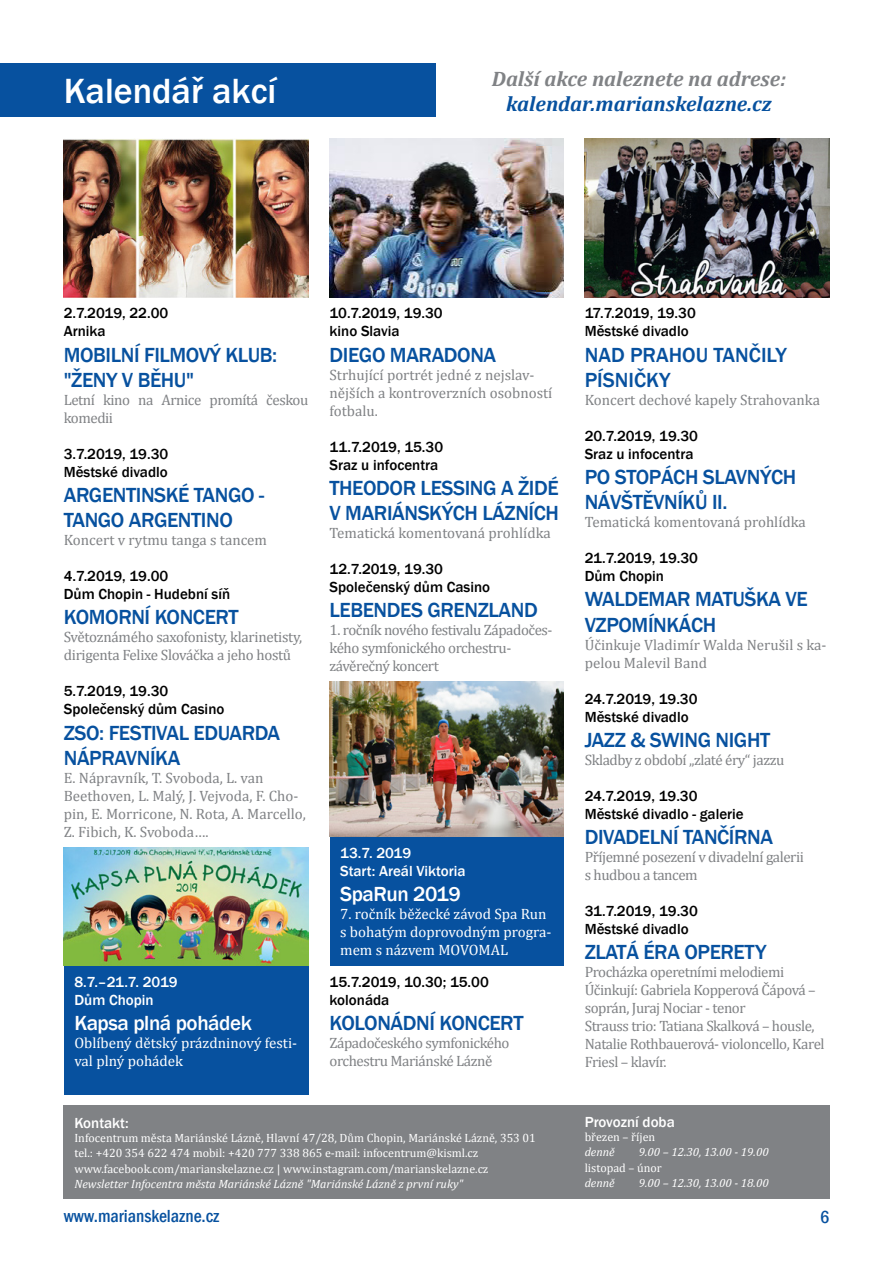
<style>
.page{position:relative;width:893px;height:1263px;background:#fff}
.page>*{position:absolute;margin:0;border:0;box-sizing:border-box;transform-origin:0 0}
.t1{font:500 36px "Franklin Gothic";color:#fff}
.t2{font:500 21px/25.2px "Franklin Gothic";letter-spacing:-.02em;color:#07519f}
.t3{font:italic 700 21px "Cambria";color:#808285}
.t4{font:italic 700 21px "Cambria";color:#07519f}
.t5{font:500 21px "Franklin Gothic";letter-spacing:-.02em;color:#fff}
.t6{font:500 21px/25.2px "Franklin Gothic";color:#07519f}
.t7{font:500 condensed 18px "Franklin Gothic";color:#07519f}
.t8{font:15px/18px "Cambria";letter-spacing:-.03em;color:#808285}
.t9{font:500 15px/18px "Franklin Gothic";color:#000}
.t10{font:15px/18px "Cambria";color:#808285}
.t11{font:15px/18px "Cambria";color:#fff}
.t12{font:500 15px/18px "Franklin Gothic";color:#fff}
.t13{font:12px/14.4px "Cambria";color:#fff}
.t14{font:italic 12px "Cambria";color:#fff}
</style>
<div class="page">
<div style="left:0;top:64px;width:436px;height:53px;background:#07519f"></div>
<div style="left:574px;top:1106px;width:255px;height:93px;background:#808285"></div>
<div style="left:64px;top:1106px;width:510px;height:93px;background:#808285"></div>
<img style="left:64px;top:139px;width:244px;height:158px">
<img style="left:330px;top:138px;width:233px;height:159px">
<img style="left:585px;top:138px;width:244px;height:159px">
<div style="left:330px;top:836px;width:233px;height:129px;background:#07519f"></div>
<img style="left:330px;top:682px;width:233px;height:154px">
<div style="left:64px;top:965px;width:244px;height:129px;background:#07519f"></div>
<img style="left:64px;top:847px;width:244px;height:118px">
<h1 class="t1" style="left:64px;top:69px;width:214px">Kalendář akcí</h1>
<h2 class="t3" style="left:492px;top:64px;width:296px">Další akce naleznete na adrese:</h2>
<h2 class="t4" style="left:506px;top:89px;width:267px">kalendar.marianskelazne.cz</h2>
<p class="t9" style="left:64px;top:305px;width:106px">2.7.2019, 22.00<br>Arnika</p>
<h2 class="t2" style="left:64px;top:342px;width:215px">MOBILNÍ FILMOVÝ KLUB: "ŽENY V BĚHU"</h2>
<p class="t8" style="left:64px;top:391px;width:246px">Letní kino na Arnice promítá českou komedii</p>
<p class="t9" style="left:64px;top:445px;width:106px">3.7.2019, 19.30<br>Městské divadlo</p>
<h2 class="t2" style="left:64px;top:483px;width:202px">ARGENTINSKÉ TANGO -<br>TANGO ARGENTINO</h2>
<p class="t10" style="left:64px;top:531px;width:205px">Koncert v rytmu tanga s tancem</p>
<p class="t9" style="left:64px;top:567px;width:168px">4.7.2019, 19.00<br>Dům Chopin - Hudební síň</p>
<h2 class="t2" style="left:64px;top:605px;width:176px">KOMORNÍ KONCERT</h2>
<p class="t8" style="left:64px;top:628px;width:240px">Světoznámého saxofonisty, klarinetisty, dirigenta Felixe Slováčka a jeho hostů</p>
<p class="t9" style="left:64px;top:683px;width:162px">5.7.2019, 19.30<br>Společenský dům Casino</p>
<h2 class="t2" style="left:64px;top:720px;width:218px">ZSO: FESTIVAL EDUARDA<br>NÁPRAVNÍKA</h2>
<p class="t10" style="left:64px;top:769px;width:244px">E. Nápravník, T. Svoboda, L. van Beethoven, L. Malý, J. Vejvoda, F. Cho&shy;pin, E. Morricone, N. Rota, A. Marcello, Z. Fibich, K. Svoboda….</p>
<p class="t12" style="left:74px;top:973px;width:105px">8.7.–21.7. 2019<br>Dům Chopin</p>
<h2 class="t5" style="left:74px;top:1010px;width:179px">Kapsa plná pohádek</h2>
<p class="t11" style="left:74px;top:1034px;width:224px">Oblíbený dětský prázdninový festi&shy;val plný pohádek</p>
<p class="t9" style="left:330px;top:305px;width:115px">10.7.2019, 19.30 kino Slavia</p>
<h2 class="t2" style="left:330px;top:342px;width:168px">DIEGO MARADONA</h2>
<p class="t10" style="left:330px;top:365px;width:224px">Strhující portrét jedné z nejslav&shy;nějších a kontroverzních osobností fotbalu.</p>
<p class="t9" style="left:330px;top:438px;width:115px">11.7.2019, 15.30<br>Sraz u infocentra</p>
<h2 class="t2" style="left:330px;top:475px;width:231px">THEODOR LESSING A ŽIDÉ<br>V MARIÁNSKÝCH LÁZNÍCH</h2>
<p class="t10" style="left:330px;top:524px;width:223px">Tematická komentovaná prohlídka</p>
<p class="t9" style="left:330px;top:560px;width:162px">12.7.2019, 19.30<br>Společenský dům Casino</p>
<h2 class="t2" style="left:330px;top:598px;width:210px">LEBENDES GRENZLAND</h2>
<p class="t8" style="left:330px;top:621px;width:224px">1. ročník nového festivalu Západočes&shy;kého symfonického orchestru&shy;závěrečný koncert</p>
<p class="t12" style="left:340px;top:844px;width:127px">13.7. 2019<br>Start: Areál Viktoria</p>
<h2 class="t5" style="left:340px;top:881px;width:122px">SpaRun 2019</h2>
<p class="t11" style="left:340px;top:905px;width:213px">7. ročník běžecké závod Spa Run s bohatým doprovodným progra&shy;mem s názvem MOVOMAL</p>
<p class="t9" style="left:330px;top:973px;width:161px">15.7.2019, 10.30; 15.00 kolonáda</p>
<h2 class="t2" style="left:330px;top:1010px;width:195px">KOLONÁDNÍ KONCERT</h2>
<p class="t8" style="left:330px;top:1034px;width:181px">Západočeského symfonického orchestru Mariánské Lázně</p>
<p class="t9" style="left:585px;top:305px;width:113px">17.7.2019, 19.30<br>Městské divadlo</p>
<h2 class="t6" style="left:585px;top:342px;width:204px">NAD PRAHOU TANČILY<br>PÍSNIČKY</h2>
<p class="t10" style="left:585px;top:391px;width:237px">Koncert dechové kapely Strahovanka</p>
<p class="t9" style="left:585px;top:427px;width:115px">20.7.2019, 19.30<br>Sraz u infocentra</p>
<h2 class="t2" style="left:585px;top:465px;width:213px">PO STOPÁCH SLAVNÝCH<br>NÁVŠTĚVNÍKŮ II.</h2>
<p class="t10" style="left:585px;top:513px;width:223px">Tematická komentovaná prohlídka</p>
<p class="t9" style="left:585px;top:549px;width:115px">21.7.2019, 19.30<br>Dům Chopin</p>
<h2 class="t2" style="left:585px;top:587px;width:225px">WALDEMAR MATUŠKA VE<br>VZPOMÍNKÁCH</h2>
<p class="t10" style="left:585px;top:635px;width:243px">Účinkuje Vladimír Walda Nerušil s ka&shy;pelou Malevil Band</p>
<p class="t9" style="left:585px;top:690px;width:114px">24.7.2019, 19.30<br>Městské divadlo</p>
<h2 class="t2" style="left:585px;top:727px;width:187px">JAZZ &amp; SWING NIGHT</h2>
<p class="t8" style="left:585px;top:751px;width:201px">Skladby z období „zlaté éry“ jazzu</p>
<p class="t9" style="left:585px;top:787px;width:161px">24.7.2019, 19.30<br>Městské divadlo - galerie</p>
<h2 class="t2" style="left:585px;top:825px;width:190px">DIVADELNÍ TANČÍRNA</h2>
<p class="t8" style="left:585px;top:848px;width:221px">Příjemné posezení v divadelní galerii s hudbou a tancem</p>
<p class="t9" style="left:585px;top:902px;width:115px">31.7.2019, 19.30<br>Městské divadlo</p>
<h2 class="t2" style="left:585px;top:940px;width:183px">ZLATÁ ÉRA OPERETY</h2>
<p class="t8" style="left:585px;top:963px;width:241px">Procházka operetními melodiemi Účinkují: Gabriela Kopperová Čápová – soprán, Juraj Nociar - tenor<br>Strauss trio: Tatiana Skalková – housle, Natalie Rothbauerová- violoncello, Karel Friesl – klavír.</p>
<p class="t12" style="left:74px;top:1114px;width:56px">Kontakt:</p>
<p class="t13" style="left:74px;top:1131px;width:463px">Infocentrum města Mariánské Lázně, Hlavní 47/28, Dům Chopin, Mariánské Lázně, 353 01 tel.: +420 354 622 474 mobil: +420 777 338 865 e-mail: infocentrum@kisml.cz</p>
<p class="t13" style="left:74px;top:1162px;width:415px">www.facebook.com/marianskelazne.cz | www.instagram.com/marianskelazne.cz</p>
<p class="t14" style="left:74px;top:1175px;width:390px">Newsletter Infocentra města Mariánské Lázně "Mariánské Lázně z první ruky"</p>
<p class="t12" style="left:585px;top:1113px;width:92px">Provozní doba</p>
<p class="t13" style="left:585px;top:1130px;width:72px">březen – říjen</p>
<p class="t14" style="left:585px;top:1143px;width:32px">denně</p>
<p class="t14" style="left:639px;top:1143px;width:132px">9.00 – 12.30, 13.00 - 19.00</p>
<p class="t13" style="left:585px;top:1161px;width:79px">listopad – únor</p>
<p class="t14" style="left:585px;top:1174px;width:32px">denně</p>
<p class="t14" style="left:639px;top:1174px;width:132px">9.00 – 12.30, 13.00 - 18.00</p>
<p class="t7" style="left:64px;top:1204px;width:157px">www.marianskelazne.cz</p>
<p class="t7" style="left:820px;top:1205px;width:11px">6</p>
</div>
